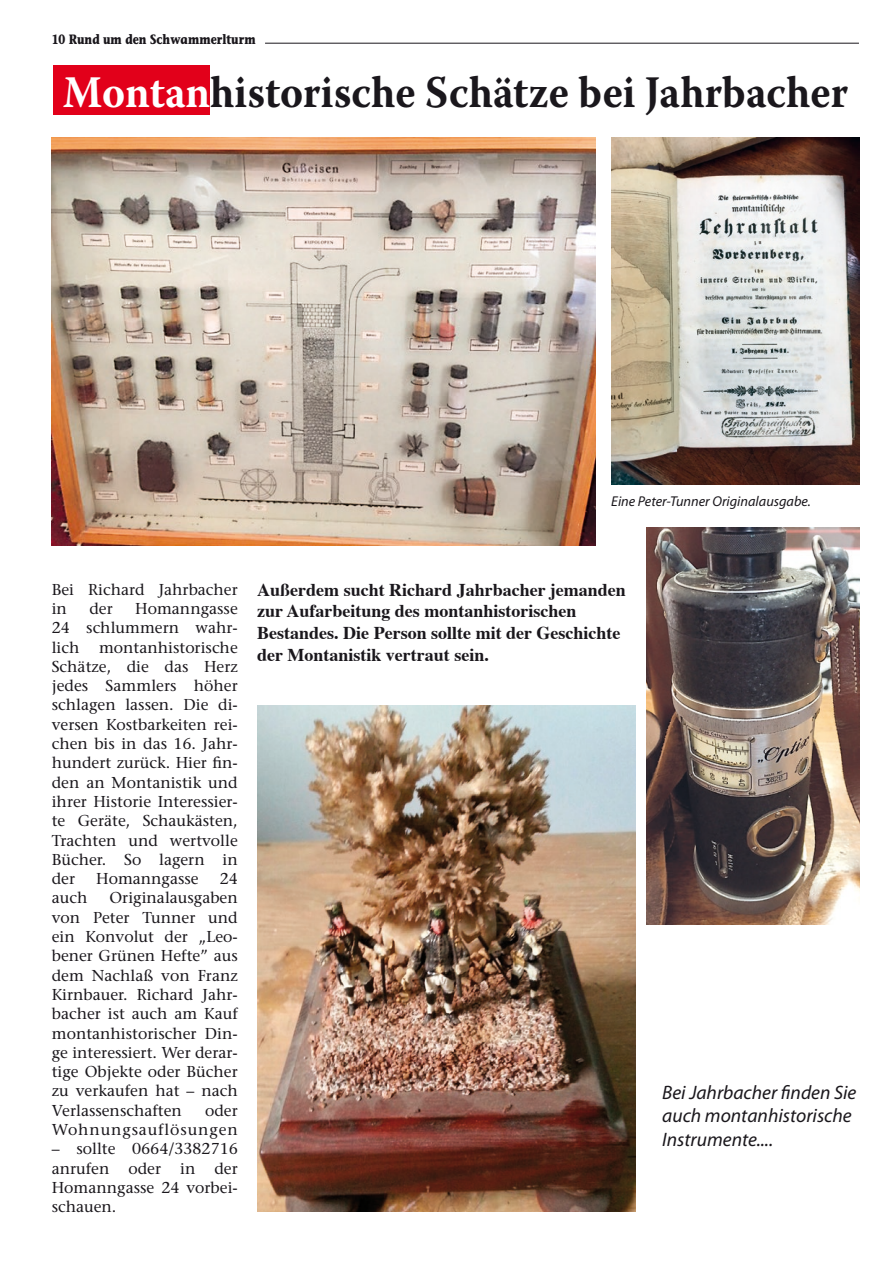
<style>
.page{position:relative;width:893px;height:1263px;background:#fff}
.page>*{position:absolute;margin:0;border:0;box-sizing:border-box;transform-origin:0 0}
.t1{font:700 45px "Warnock Pro";color:#1a171c;scale:.93 1}
.t2{font:italic 19.5px/23.4px "Myriad Pro";color:#1a171c}
.t3{font:700 18px/21.6px "Times";color:#1a171c}
.t4{font:15.75px/19.4px "Stone Serif";color:#1a171c;text-align:justify}
.t5{font:15.75px/19.4px "Stone Serif";letter-spacing:.055em;color:#1a171c;text-align:right}
.t6{font:italic 14.25px "Myriad Pro";color:#1a171c}
.t7{font:700 13.5px "Stone Informal";color:#1a171c;scale:.8 1}
.s1{color:#fff}
</style>
<div class="page">
<hr style="left:265px;top:43px;width:594px;height:1px;background:#1a171c">
<div style="left:53px;top:66px;width:156px;height:49px;background:#e2001a"></div>
<img style="left:52px;top:138px;width:544px;height:408px">
<img style="left:611px;top:138px;width:248px;height:346px">
<img style="left:646px;top:528px;width:214px;height:396px">
<img style="left:257px;top:706px;width:379px;height:506px">
<p class="t7" style="left:52px;top:30px;width:256px">10 Rund um den Schwammerlturm</p>
<h1 class="t1" style="left:63px;top:65px;width:846px"><span class="s1">Montan</span>historische Schätze bei Jahrbacher</h1>
<p class="t6" style="left:611px;top:492px;width:201px">Eine Peter-Tunner Originalausgabe.</p>
<p class="t4" style="left:52px;top:579px;width:188px">Bei Richard Jahrbacher in</p>
<p class="t4" style="left:89px;top:599px;width:25px">der</p>
<p class="t4" style="left:52px;top:599px;width:188px;text-indent:83px">Homanngasse 24 schlummern wahr&shy;lich montanhistorische Schätze, die das Herz jedes Sammlers höher schlagen lassen. Die di&shy;versen Kostbarkeiten rei&shy;chen bis in das 16. Jahr&shy;hundert zurück. Hier fin&shy;den an Montanistik und ihrer Historie Interessier&shy;te Geräte, Schaukästen, Trachten und wertvolle Bücher. So lagern in der</p>
<p class="t4" style="left:96px;top:869px;width:104px">Homanngasse</p>
<p class="t4" style="left:220px;top:869px;width:20px">24</p>
<p class="t4" style="left:52px;top:888px;width:188px;text-indent:58px">Originalausgaben von Peter Tunner und ein Konvolut der „Leo&shy;bener Grünen Hefte” aus dem Nachlaß von Franz Kirnbauer. Richard Jahr&shy;bacher ist auch am Kauf montanhistorischer Din&shy;ge interessiert. Wer derar&shy;tige Objekte oder Bücher zu verkaufen hat – nach Verlassenschaften</p>
<p class="t4" style="left:52px;top:888px;width:37px">auch</p>
<p class="t5" style="left:52px;top:1100px;width:188px">oder<br>Wohnungsauflösungen</p>
<p class="t4" style="left:52px;top:1139px;width:188px">– sollte 0664/3382716 anrufen oder in der Homanngasse 24 vorbei&shy;schauen.</p>
<p class="t3" style="left:257px;top:577px;width:370px">Außerdem sucht Richard Jahrbacher jemanden zur Aufarbeitung des montanhistorischen Bestandes. Die Person sollte mit der Geschichte der Montanistik vertraut sein.</p>
<p class="t2" style="left:662px;top:1080px;width:196px">Bei Jahrbacher nden Sie auch montanhistorische<br>Instrumente....</p>
</div>
